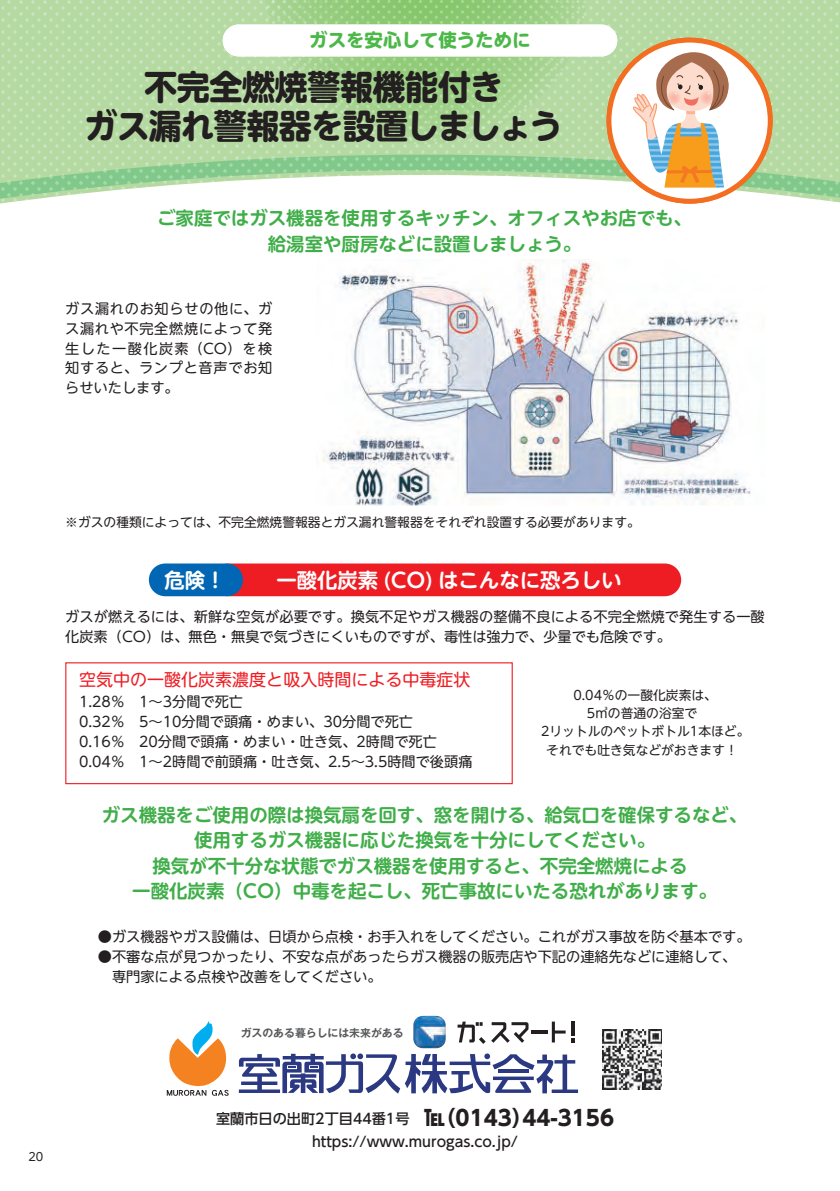
<style>
.page{position:relative;width:840px;height:1191px;background:#fff}
.page>*{position:absolute;margin:0;border:0;box-sizing:border-box;transform-origin:0 0}
.t1{font:700 34px/39.6px "UD Shin M Go Pr 6";letter-spacing:-.015em;color:#231f20;text-align:center}
.t2{font:700 20.4px "UD Shin M Go Pr 6 De";color:#fff}
.t3{font:700 18.4px/25.6px "UD Shin M Go Pr 6 De";color:#40ae49;text-align:center}
.t4{font:700 18.4px "UD Shin M Go Pr 6";color:#4cb848}
.t5{font:17px "UD Shin M Go Pr 6";color:#ee1d23}
.t6{font:14.2px/19.8px "UD Shin M Go Pr 6";color:#231f20}
.t7{font:500 14.2px/23.4px "UD Shin Go Pr 6";color:#231f20;text-align:center}
.t8{font:12.8px/18.4px "UD Shin M Go Pr 6";color:#231f20;text-align:center}
.t9{font:11.4px "UD Shin M Go Pr 6";color:#231f20}
.t10{font:700 10.8px "Gothic MB101 Pr 6 De";color:#57585a}
.s1{font-weight:700;font-size:21.2px}
</style>
<div class="page">
<svg style="left:0;top:0;width:839px;height:204px;background:#bcdba9"></svg>
<svg style="left:265px;top:0;width:322px;height:25px;background:#9cd085"></svg>
<div style="left:222px;top:25px;width:395px;height:31px;background:#fff;border-radius:16px"></div>
<svg style="left:608px;top:40px;width:161px;height:161px"></svg>
<img style="left:322px;top:260px;width:429px;height:246px">
<svg style="left:0;top:52px;width:839px;height:150px"></svg>
<div style="left:65px;top:662px;width:447px;height:122px;background:#fff;border:1px solid #ee1d23"></div>
<div style="left:211px;top:563px;width:469px;height:33px;background:#ee1d23;border-radius:16px"></div>
<div style="left:149px;top:563px;width:94px;height:33px;background:#0166b3;border-radius:16px"></div>
<img style="left:602px;top:1029px;width:59px;height:60px">
<svg style="left:167px;top:1021px;width:61px;height:74px"></svg>
<img style="left:413px;top:1015px;width:32px;height:33px">
<svg style="left:551px;top:1021px;width:14px;height:21px"></svg>
<hr style="left:571px;top:1021px;width:3px;height:15px;background:#231f20">
<svg style="left:571px;top:1038px;width:3px;height:4px"></svg>
<hr style="left:531px;top:1030px;width:16px;height:3px;background:#231f20">
<svg style="left:457px;top:1021px;width:28px;height:23px"></svg>
<svg style="left:491px;top:1022px;width:37px;height:20px"></svg>
<svg style="left:239px;top:1053px;width:338px;height:40px"></svg>
<p class="t4" style="left:309px;top:24px;width:223px">ガスを安心して使うために</p>
<h1 class="t1" style="left:85px;top:65px;width:479px">不完全燃焼警報機能付き<br>ガス漏れ警報器を設置しましょう</h1>
<p class="t3" style="left:157px;top:204px;width:536px">ご家庭ではガス機器を使用するキッチン、オフィスやお店でも、給湯室や厨房などに設置しましょう。</p>
<p class="t6" style="left:65px;top:298px;width:208px;text-align:justify">ガス漏れのお知らせの他に、ガス漏れや不完全燃焼によって発生した一酸化炭素（CO）を検知すると、ランプと音声でお知らせいたします。</p>
<p class="t8" style="left:65px;top:512px;width:576px">※ガスの種類によっては、不完全燃焼警報器とガス漏れ警報器をそれぞれ設置する必要があります。</p>
<h2 class="t2" style="left:164px;top:562px;width:63px">危険！</h2>
<h2 class="t2" style="left:276px;top:562px;width:346px">一酸化炭素 (CO) はこんなに恐ろしい</h2>
<p class="t6" style="left:65px;top:605px;width:700px">ガスが燃えるには、新鮮な空気が必要です。換気不足やガス機器の整備不良による不完全燃焼で発生する一酸化炭素（CO）は、無色・無臭で気づきにくいものですが、毒性は強力で、少量でも危険です。</p>
<p class="t5" style="left:79px;top:665px;width:393px">空気中の一酸化炭素濃度と吸入時間による中毒症状</p>
<p class="t6" style="left:79px;top:691px;width:395px">1.28％　1～3分間で死亡<br>0.32％　5～10分間で頭痛・めまい、30分間で死亡<br>0.16％　20分間で頭痛・めまい・吐き気、2時間で死亡<br>0.04％　1～2時間で前頭痛・吐き気、2.5～3.5時間で後頭痛</p>
<p class="t8" style="left:540px;top:685px;width:210px">0.04％の一酸化炭素は、<br>5㎥の普通の浴室で<br>2リットルのペットボトル1本ほど。それでも吐き気などがおきます！</p>
<p class="t3" style="left:102px;top:800px;width:646px">ガス機器をご使用の際は換気扇を回す、窓を開ける、給気口を確保するなど、使用するガス機器に応じた換気を十分にしてください。<br>換気が不十分な状態でガス機器を使用すると、不完全燃焼による<br>一酸化炭素（CO）中毒を起こし、死亡事故にいたる恐れがあります。</p>
<p class="t6" style="left:98px;top:925px;width:653px">●ガス機器やガス設備は、日頃から点検・お手入れをしてください。これがガス事故を防ぐ基本です。</p>
<p class="t6" style="left:98px;top:945px;width:639px">●不審な点が見つかったり、不安な点があったらガス機器の販売店や下記の連絡先などに連絡して、　専門家による点検や改善をしてください。</p>
<p class="t10" style="left:240px;top:1023px;width:164px">ガスのある暮らしには未来がある</p>
<p class="t9" style="left:28px;top:1147px;width:16px">20</p>
<p class="t7" style="left:216px;top:1106px;width:399px">室蘭市日の出町2丁目44番1号　<span class="s1">℡（0143）44-3156 </span>https://www.murogas.co.jp/</p>
</div>
